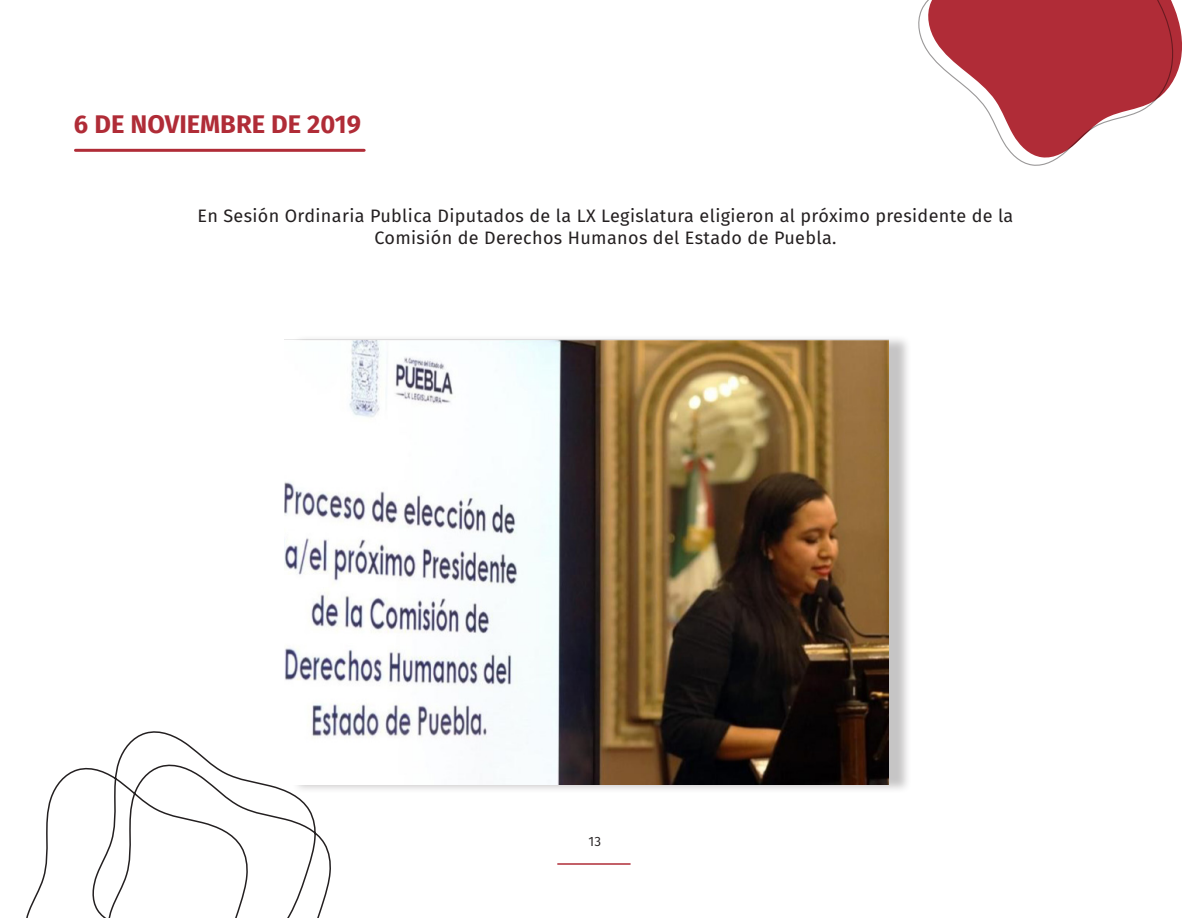
<style>
.page{position:relative;width:1188px;height:918px;background:#fff}
.page>*{position:absolute;margin:0;border:0;box-sizing:border-box;transform-origin:0 0}
.t1{font:700 25.5px "Fira Sans";color:#b02c37}
.t2{font:18px/22.5px "Fira Sans";letter-spacing:.02em;color:#231f20;text-align:center}
.t3{font:13.5px "Fira Sans";color:#231f20}
</style>
<div class="page">
<hr style="left:558px;top:863px;width:72px;height:2px;background:#b02c37">
<svg style="left:918px;top:0;width:264px;height:166px"></svg>
<hr style="left:75px;top:149px;width:289px;height:3px;background:#b02c37">
<div style="left:291px;top:334px;width:620px;height:460px;background:#231f20;opacity:.26"></div>
<img style="left:284px;top:340px;width:605px;height:445px">
<svg style="left:26px;top:727px;width:305px;height:191px"></svg>
<p class="t1" style="left:74px;top:103px;width:288px">6 DE NOVIEMBRE DE 2019</p>
<p class="t2" style="left:198px;top:204px;width:817px">En Sesión Ordinaria Publica Diputados de la LX Legislatura eligieron al próximo presidente de la<br>Comisión de Derechos Humanos del Estado de Puebla.</p>
<p class="t3" style="left:589px;top:831px;width:14px">13</p>
</div>
